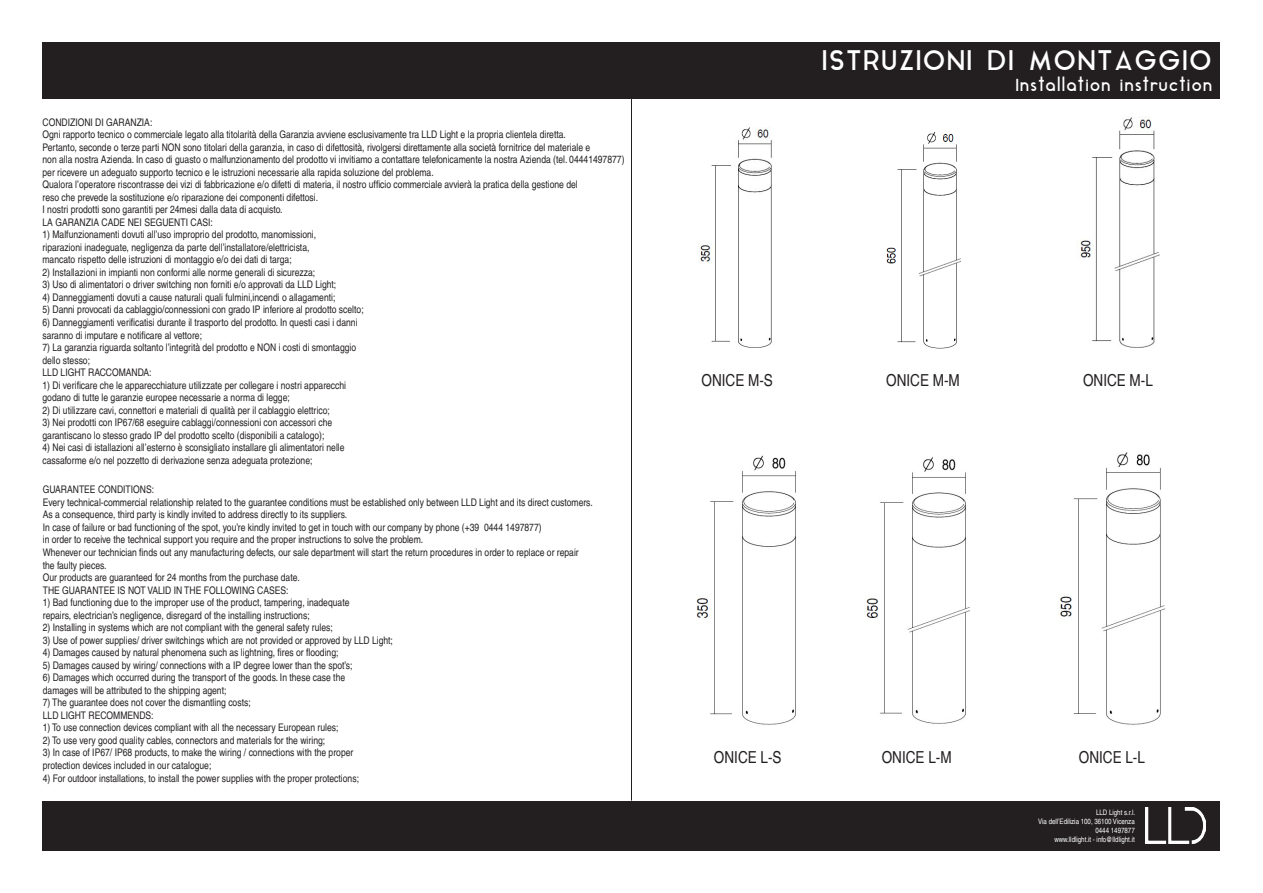
<style>
.page{position:relative;width:1263px;height:893px;background:#fff}
.page>*{position:absolute;margin:0;border:0;box-sizing:border-box;transform-origin:0 0}
.t1{font:27px "Aqua Grotesque";color:#fff}
.t2{font:condensed 16.5px "Helvetica LT";color:#231f20}
.t3{font:16.5px "Aqua Grotesque";color:#fff}
.t4{font:condensed 10.5px "Helvetica LT";color:#231f20}
.t5{font:condensed 7.5px/9px "Helvetica LT";color:#fff;text-align:right}
</style>
<div class="page">
<div style="left:43px;top:43px;width:1177px;height:56px;background:#231f20"></div>
<div style="left:43px;top:801px;width:1177px;height:49px;background:#231f20"></div>
<hr style="left:631px;top:99px;width:1px;height:702px;background:#231f20">
<img style="left:1145px;top:807px;width:60px;height:36px">
<img style="left:698px;top:127px;width:74px;height:221px">
<img style="left:886px;top:132px;width:74px;height:217px">
<img style="left:1076px;top:117px;width:84px;height:231px">
<img style="left:696px;top:455px;width:100px;height:270px">
<img style="left:864px;top:457px;width:105px;height:267px">
<img style="left:1057px;top:452px;width:109px;height:273px">
<p class="t4" style="left:43px;top:116px;width:111px">CONDIZIONI DI GARANZIA:</p>
<p class="t4" style="left:43px;top:128px;width:525px">Ogni rapporto tecnico o commerciale legato alla titolarità della Garanzia avviene esclusivamente tra LLD Light e la propria clientela diretta.</p>
<p class="t4" style="left:43px;top:141px;width:549px">Pertanto, seconde o terze parti NON sono titolari della garanzia, in caso di difettosità, rivolgersi direttamente alla società fornitrice del materiale e</p>
<p class="t4" style="left:43px;top:153px;width:583px">non alla nostra Azienda. In caso di guasto o malfunzionamento del prodotto vi invitiamo a contattare telefonicamente la nostra Azienda (tel. 04441497877)</p>
<p class="t4" style="left:43px;top:166px;width:393px">per ricevere un adeguato supporto tecnico e le istruzioni necessarie alla rapida soluzione del problema.</p>
<p class="t4" style="left:43px;top:178px;width:537px">Qualora l’operatore riscontrasse dei vizi di fabbricazione e/o difetti di materia, il nostro ufficio commerciale avvierà la pratica della gestione del</p>
<p class="t4" style="left:43px;top:191px;width:277px">reso che prevede la sostituzione e/o riparazione dei componenti difettosi.</p>
<p class="t4" style="left:43px;top:203px;width:241px">I nostri prodotti sono garantiti per 24mesi dalla data di acquisto.</p>
<p class="t4" style="left:43px;top:216px;width:172px">LA GARANZIA CADE NEI SEGUENTI CASI:</p>
<p class="t4" style="left:43px;top:228px;width:275px">1) Malfunzionamenti dovuti all’uso improprio del prodotto, manomissioni,</p>
<p class="t4" style="left:43px;top:241px;width:268px">riparazioni inadeguate, negligenza da parte dell’installatore/elettricista,</p>
<p class="t4" style="left:43px;top:254px;width:251px">mancato rispetto delle istruzioni di montaggio e/o dei dati di targa;</p>
<p class="t4" style="left:43px;top:266px;width:274px">2) Installazioni in impianti non conformi alle norme generali di sicurezza;</p>
<p class="t4" style="left:43px;top:279px;width:295px">3) Uso di alimentatori o driver switching non forniti e/o approvati da LLD Light;</p>
<p class="t4" style="left:43px;top:291px;width:294px">4) Danneggiamenti dovuti a cause naturali quali fulmini,incendi o allagamenti;</p>
<p class="t4" style="left:43px;top:304px;width:323px">5) Danni provocati da cablaggio/connessioni con grado IP inferiore al prodotto scelto;</p>
<p class="t4" style="left:43px;top:316px;width:317px">6) Danneggiamenti verificatisi durante il trasporto del prodotto. In questi casi i danni</p>
<p class="t4" style="left:43px;top:329px;width:161px">saranno di imputare e notificare al vettore;</p>
<p class="t4" style="left:43px;top:341px;width:315px">7) La garanzia riguarda soltanto l’integrità del prodotto e NON i costi di smontaggio</p>
<p class="t4" style="left:43px;top:354px;width:49px">dello stesso;</p>
<p class="t4" style="left:43px;top:366px;width:111px">LLD LIGHT RACCOMANDA:</p>
<p class="t4" style="left:43px;top:379px;width:305px">1) Di verificare che le apparecchiature utilizzate per collegare i nostri apparecchi</p>
<p class="t4" style="left:43px;top:391px;width:249px">godano di tutte le garanzie europee necessarie a norma di legge;</p>
<p class="t4" style="left:43px;top:404px;width:289px">2) Di utilizzare cavi, connettori e materiali di qualità per il cablaggio elettrico;</p>
<p class="t4" style="left:43px;top:416px;width:291px">3) Nei prodotti con IP67/68 eseguire cablaggi/connessioni con accessori che</p>
<p class="t4" style="left:43px;top:429px;width:283px">garantiscano lo stesso grado IP del prodotto scelto (disponibili a catalogo);</p>
<p class="t4" style="left:43px;top:441px;width:304px">4) Nei casi di istallazioni all’esterno è sconsigliato installare gli alimentatori nelle</p>
<p class="t4" style="left:43px;top:454px;width:271px">cassaforme e/o nel pozzetto di derivazione senza adeguata protezione;</p>
<p class="t4" style="left:43px;top:484px;width:113px">GUARANTEE CONDITIONS:</p>
<p class="t4" style="left:43px;top:496px;width:551px">Every technical-commercial relationship related to the guarantee conditions must be established only between LLD Light and its direct customers.</p>
<p class="t4" style="left:43px;top:509px;width:306px">As a consequence, third party is kindly invited to address directly to its suppliers.</p>
<p class="t4" style="left:43px;top:521px;width:500px">In case of failure or bad functioning of the spot, you’re kindly invited to get in touch with our company by phone (+39 0444 1497877)</p>
<p class="t4" style="left:43px;top:534px;width:382px">in order to receive the technical support you require and the proper instructions to solve the problem.</p>
<p class="t4" style="left:43px;top:546px;width:537px">Whenever our technician finds out any manufacturing defects, our sale department will start the return procedures in order to replace or repair</p>
<p class="t4" style="left:43px;top:559px;width:65px">the faulty pieces.</p>
<p class="t4" style="left:43px;top:571px;width:258px">Our products are guaranteed for 24 months from the purchase date.</p>
<p class="t4" style="left:43px;top:584px;width:247px">THE GUARANTEE IS NOT VALID IN THE FOLLOWING CASES:</p>
<p class="t4" style="left:43px;top:596px;width:308px">1) Bad functioning due to the improper use of the product, tampering, inadequate</p>
<p class="t4" style="left:43px;top:609px;width:268px">repairs, electrician’s negligence, disregard of the installing instructions;</p>
<p class="t4" style="left:43px;top:621px;width:291px">2) Installing in systems which are not compliant with the general safety rules;</p>
<p class="t4" style="left:43px;top:634px;width:352px">3) Use of power supplies/ driver switchings which are not provided or approved by LLD Light;</p>
<p class="t4" style="left:43px;top:646px;width:297px">4) Damages caused by natural phenomena such as lightning, fires or flooding;</p>
<p class="t4" style="left:43px;top:659px;width:311px">5) Damages caused by wiring/ connections with a IP degree lower than the spot’s;</p>
<p class="t4" style="left:43px;top:671px;width:304px">6) Damages which occurred during the transport of the goods. In these case the</p>
<p class="t4" style="left:43px;top:684px;width:185px">damages will be attributed to the shipping agent;</p>
<p class="t4" style="left:43px;top:697px;width:209px">7) The guarantee does not cover the dismantling costs;</p>
<p class="t4" style="left:43px;top:709px;width:112px">LLD LIGHT RECOMMENDS:</p>
<p class="t4" style="left:43px;top:722px;width:297px">1) To use connection devices compliant with all the necessary European rules;</p>
<p class="t4" style="left:43px;top:734px;width:284px">2) To use very good quality cables, connectors and materials for the wiring;</p>
<p class="t4" style="left:43px;top:747px;width:312px">3) In case of IP67/ IP68 products, to make the wiring / connections with the proper</p>
<p class="t4" style="left:43px;top:759px;width:170px">protection devices included in our catalogue;</p>
<p class="t4" style="left:43px;top:772px;width:318px">4) For outdoor installations, to install the power supplies with the proper protections;</p>
<h1 class="t1" style="left:821px;top:46px;width:393px">ISTRUZIONI DI MONTAGGIO</h1>
<h2 class="t3" style="left:1015px;top:77px;width:199px">Installation instruction</h2>
<p class="t2" style="left:701px;top:371px;width:73px">ONICE M-S</p>
<p class="t2" style="left:886px;top:371px;width:75px">ONICE M-M</p>
<p class="t2" style="left:1083px;top:371px;width:71px">ONICE M-L</p>
<p class="t2" style="left:714px;top:748px;width:69px">ONICE L-S</p>
<p class="t2" style="left:882px;top:748px;width:71px">ONICE L-M</p>
<p class="t2" style="left:1079px;top:748px;width:68px">ONICE L-L</p>
<p class="t5" style="left:1038px;top:807px;width:99px">LLD Light s.r.l.<br>Via dell’Edilizia 100, 36100 Vicenza<br>0444 1497877<br>www.lldlight.it - info@lldlight.it</p>
</div>
